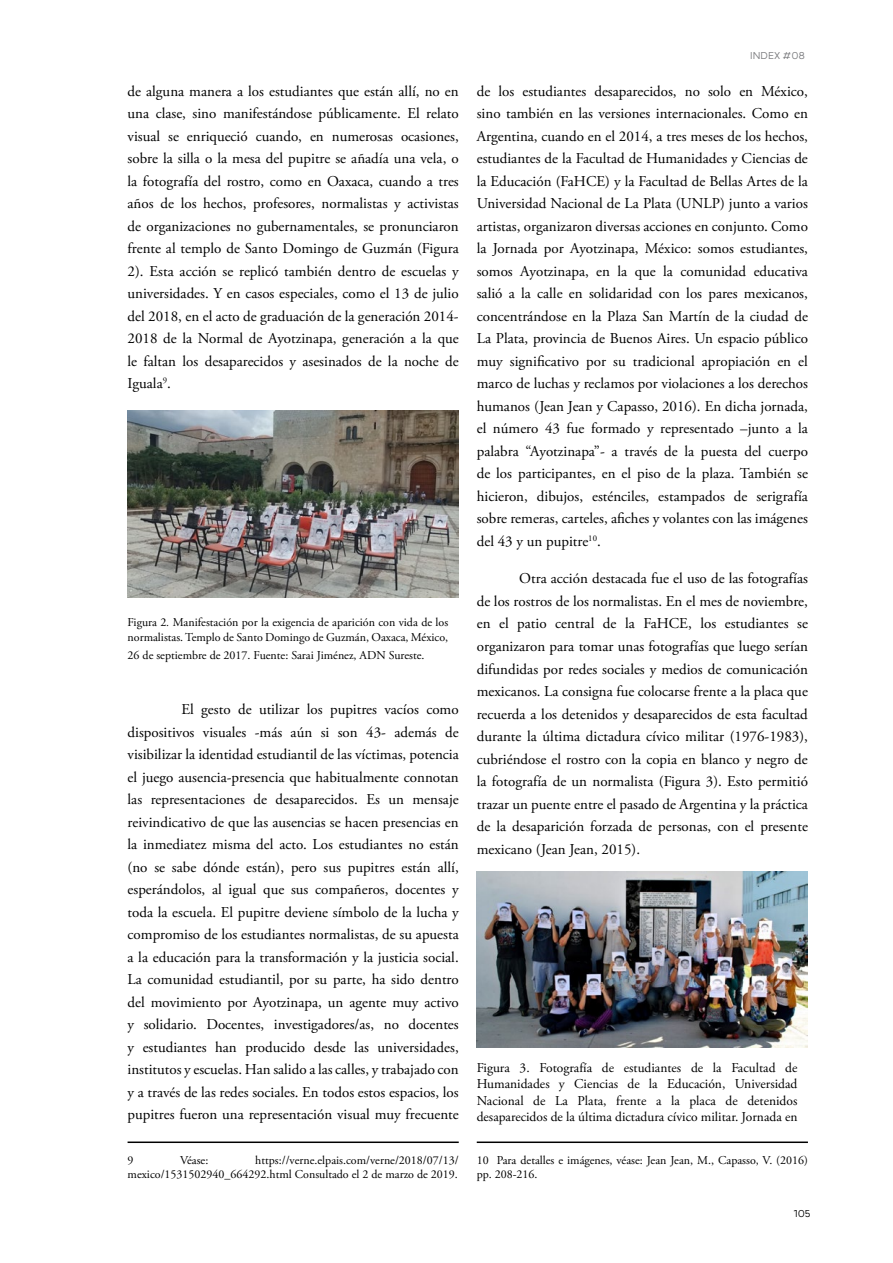
<style>
.page{position:relative;width:893px;height:1263px;background:#fff}
.page>*{position:absolute;margin:0;border:0;box-sizing:border-box;transform-origin:0 0}
.t1{font:15px/22.5px "Adobe Garamond Pro";color:#000;text-align:justify}
.t2{font:13.5px/16.2px "Adobe Garamond Pro";color:#000;text-align:justify}
.t3{font:12px/14.4px "Adobe Garamond Pro";color:#000}
.t4{font:300 12px "Grold";color:#77787b}
.t5{font:300 12px "Grold";color:#000}
.s1{font-style:italic}
</style>
<div class="page">
<img style="left:128px;top:411px;width:331px;height:186px">
<hr style="left:128px;top:1141px;width:331px;height:2px;background:#000">
<hr style="left:477px;top:1141px;width:331px;height:2px;background:#000">
<img style="left:477px;top:872px;width:331px;height:175px">
<p class="t1" style="left:128px;top:80px;width:333px">de alguna manera a los estudiantes que están allí, no en una clase, sino manifestándose públicamente. El relato visual se enriqueció cuando, en numerosas ocasiones, sobre la silla o la mesa del pupitre se añadía una vela, o la fotografía del rostro, como en Oaxaca, cuando a tres años de los hechos, profesores, normalistas y activistas de organizaciones no gubernamentales, se pronunciaron frente al templo de Santo Domingo de Guzmán (Figura 2). Esta acción se replicó también dentro de escuelas y universidades. Y en casos especiales, como el 13 de julio del 2018, en el acto de graduación de la generación 2014- 2018 de la Normal de Ayotzinapa, generación a la que le faltan los desaparecidos y asesinados de la noche de Iguala<sup>9</sup>.</p>
<p class="t3" style="left:128px;top:616px;width:322px">Figura 2<span class="s1">.</span> Manifestación por la exigencia de aparición con vida de los normalistas. Templo de Santo Domingo de Guzmán, Oaxaca, México,</p>
<p class="t3" style="left:128px;top:648px;width:298px">26 de septiembre de 2017. Fuente: Sarai Jiménez, ADN Sureste.</p>
<p class="t1" style="left:128px;top:699px;width:333px;text-indent:54px">El gesto de utilizar los pupitres vacíos como dispositivos visuales -más aún si son 43- además de visibilizar la identidad estudiantil de las víctimas, potencia el juego ausencia-presencia que habitualmente connotan las representaciones de desaparecidos. Es un mensaje reivindicativo de que las ausencias se hacen presencias en la inmediatez misma del acto. Los estudiantes no están (no se sabe dónde están), pero sus pupitres están allí, esperándolos, al igual que sus compañeros, docentes y toda la escuela. El pupitre deviene símbolo de la lucha y compromiso de los estudiantes normalistas, de su apuesta a la educación para la transformación y la justicia social.<br>La comunidad estudiantil, por su parte, ha sido dentro del movimiento por Ayotzinapa, un agente muy activo y solidario. Docentes, investigadores/as, no docentes y estudiantes han producido desde las universidades, institutos y escuelas. Han salido a las calles, y trabajado con y a través de las redes sociales. En todos estos espacios, los pupitres fueron una representación visual muy frecuente</p>
<p class="t3" style="left:128px;top:1153px;width:7px">9</p>
<p class="t3" style="left:180px;top:1153px;width:30px">Véase:</p>
<p class="t3" style="left:128px;top:1153px;width:333px;text-align:right">https://verne.elpais.com/verne/2018/07/13/ mexico/1531502940_664292.html Consultado el 2 de marzo de 2019.</p>
<p class="t4" style="left:750px;top:48px;width:57px">INDEX #08</p>
<p class="t1" style="left:477px;top:80px;width:333px">de los estudiantes desaparecidos, no solo en México, sino también en las versiones internacionales. Como en Argentina, cuando en el 2014, a tres meses de los hechos, estudiantes de la Facultad de Humanidades y Ciencias de la Educación (FaHCE) y la Facultad de Bellas Artes de la Universidad Nacional de La Plata (UNLP) junto a varios artistas, organizaron diversas acciones en conjunto. Como la Jornada por Ayotzinapa, México: somos estudiantes, somos Ayotzinapa, en la que la comunidad educativa salió a la calle en solidaridad con los pares mexicanos, concentrándose en la Plaza San Martín de la ciudad de La Plata, provincia de Buenos Aires. Un espacio público muy significativo por su tradicional apropiación en el marco de luchas y reclamos por violaciones a los derechos humanos (Jean Jean y Capasso, 2016). En dicha jornada, el número 43 fue formado y representado –junto a la palabra “Ayotzinapa”- a través de la puesta del cuerpo de los participantes, en el piso de la plaza. También se hicieron, dibujos, esténciles, estampados de serigrafía sobre remeras, carteles, afiches y volantes con las imágenes del 43 y un pupitre<sup>10</sup>.</p>
<p class="t1" style="left:477px;top:568px;width:333px;text-indent:43px">Otra acción destacada fue el uso de las fotografías de los rostros de los normalistas. En el mes de noviembre, en el patio central de la FaHCE, los estudiantes se organizaron para tomar unas fotografías que luego serían difundidas por redes sociales y medios de comunicación mexicanos. La consigna fue colocarse frente a la placa que recuerda a los detenidos y desaparecidos de esta facultad durante la última dictadura cívico militar (1976-1983), cubriéndose el rostro con la copia en blanco y negro de la fotografía de un normalista (Figura 3). Esto permitió trazar un puente entre el pasado de Argentina y la práctica de la desaparición forzada de personas, con el presente mexicano (Jean Jean, 2015).</p>
<p class="t2" style="left:477px;top:1060px;width:322px">Figura 3. Fotografía de estudiantes de la Facultad de Humanidades y Ciencias de la Educación, Universidad Nacional de La Plata, frente a la placa de detenidos desaparecidos de la última dictadura cívico militar. Jornada en</p>
<p class="t3" style="left:477px;top:1153px;width:333px">10 Para detalles e imágenes, véase: Jean Jean, M., Capasso, V. (2016) pp. 208-216.</p>
<p class="t5" style="left:794px;top:1206px;width:18px">105</p>
</div>
